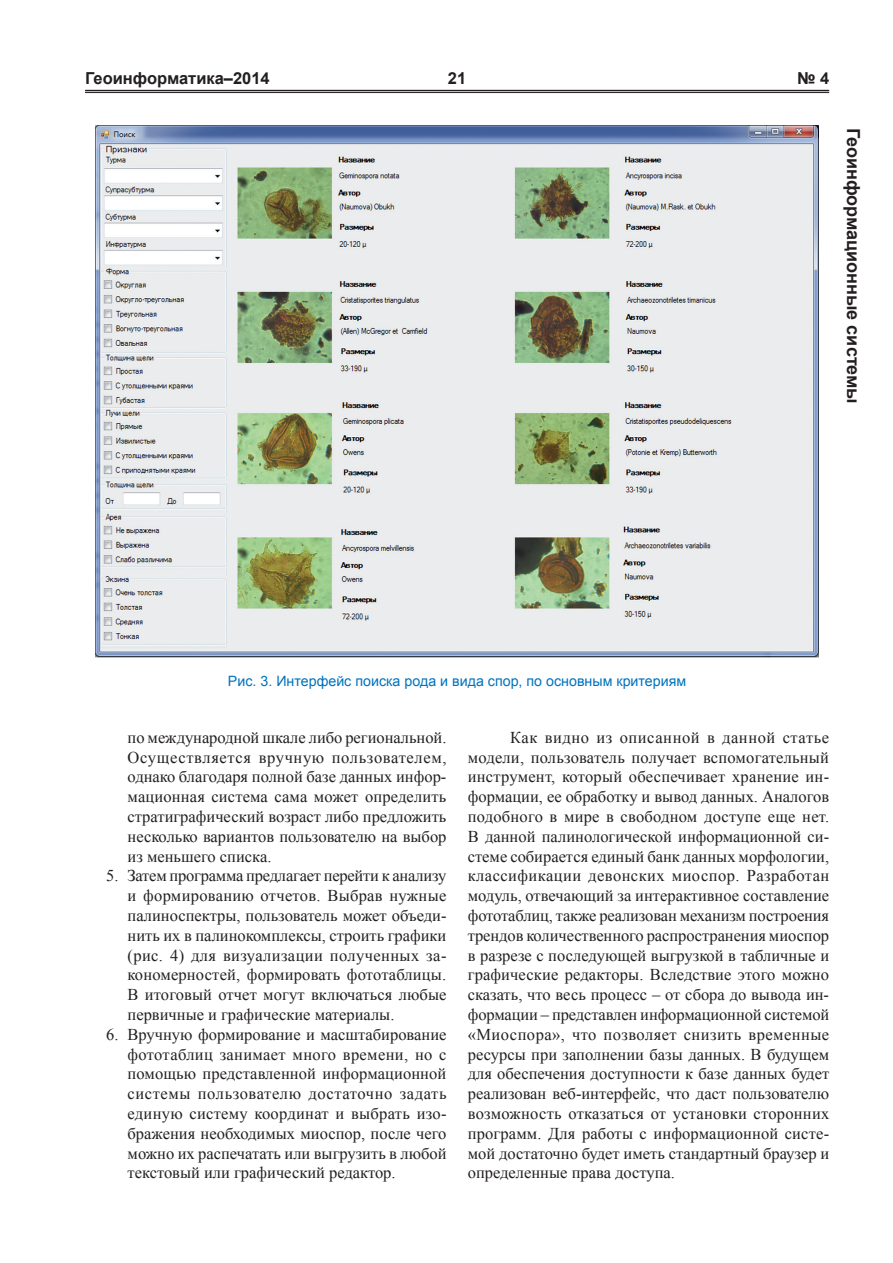
<style>
.page{position:relative;width:893px;height:1263px;background:#fff}
.page>*{position:absolute;margin:0;border:0;box-sizing:border-box;transform-origin:0 0}
.t1{font:700 18px "Arial";color:#231f20}
.t2{font:16.5px/19.8px "Times New Roman";color:#231f20;text-align:justify}
.t3{font:700 16.5px "Arial";color:#231f20}
.t4{font:14.25px "Arial";color:#0073bd}
</style>
<div class="page">
<hr style="left:85px;top:90px;width:744px;height:1px;background:#231f20">
<hr style="left:85px;top:92px;width:744px;height:1px;background:#231f20">
<img style="left:96px;top:126px;width:723px;height:531px">
<p class="t3" style="left:85px;top:68px;width:186px">Геоинформатика–2014</p>
<p class="t3" style="left:448px;top:68px;width:20px">21</p>
<p class="t3" style="left:797px;top:68px;width:34px">№ 4</p>
<p class="t1" style="left:865px;top:128px;width:278px;rotate:90deg">Геоинформационные системы</p>
<p class="t4" style="left:228px;top:672px;width:460px">Рис. 3. Интерфейс поиска рода и вида спор, по основным критериям</p>
<p class="t2" style="left:128px;top:727px;width:320px">по международной шкале либо региональной.<br>Осуществляется вручную пользователем, однако благодаря полной базе данных инфор&shy;мационная система сама может определить стратиграфический возраст либо предложить несколько вариантов пользователю на выбор из меньшего списка.</p>
<p class="t2" style="left:128px;top:866px;width:321px;text-indent:-21px">5. Затем программа предлагает перейти к анализу и формированию отчетов. Выбрав нужные палиноспектры, пользователь может объеди&shy;нить их в палинокомплексы, строить графики (рис. 4) для визуализации полученных за&shy;кономерностей, формировать фототаблицы.<br>В итоговый отчет могут включаться любые первичные и графические материалы.</p>
<p class="t2" style="left:128px;top:1024px;width:320px;text-indent:-21px">6. Вручную формирование и масштабирование фототаблиц занимает много времени, но с помощью представленной информационной системы пользователю достаточно задать единую систему координат и выбрать изо&shy;бражения необходимых миоспор, после чего можно их распечатать или выгрузить в любой текстовый или графический редактор.</p>
<p class="t2" style="left:468px;top:727px;width:363px;text-indent:43px">Как видно из описанной в данной статье модели, пользователь получает вспомогательный инструмент, который обеспечивает хранение ин&shy;формации, ее обработку и вывод данных. Аналогов подобного в мире в свободном доступе еще нет.<br>В данной палинологической информационной си&shy;стеме собирается единый банк данных морфологии, классификации девонских миоспор. Разработан модуль, отвечающий за интерактивное составление фототаблиц, также реализован механизм построения трендов количественного распространения миоспор в разрезе с последующей выгрузкой в табличные и графические редакторы. Вследствие этого можно сказать, что весь процесс – от сбора до вывода ин&shy;формации – представлен информационной системой «Миоспора», что позволяет снизить временные ресурсы при заполнении базы данных. В будущем для обеспечения доступности к базе данных будет реализован веб-интерфейс, что даст пользователю возможность отказаться от установки сторонних программ. Для работы с информационной систе&shy;мой достаточно будет иметь стандартный браузер и определенные права доступа.</p>
</div>
